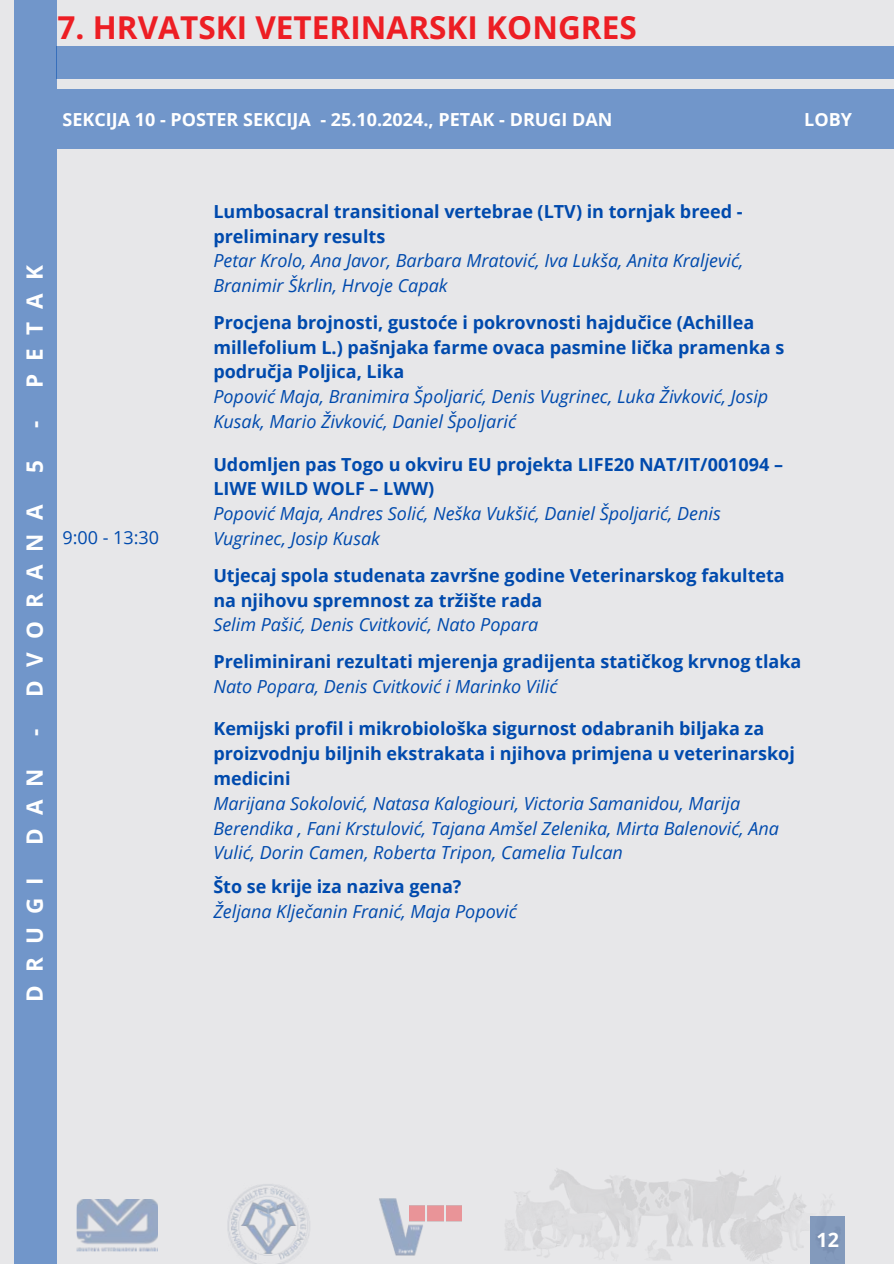
<style>
.page{position:relative;width:894px;height:1264px;background:#fff}
.page>*{position:absolute;margin:0;border:0;box-sizing:border-box;transform-origin:0 0}
.t1{font:700 31.5px "Open Sans";color:#ed1e24}
.t2{font:700 22.5px "Open Sans";letter-spacing:.585em;color:#fff}
.t3{font:700 19.65px "Open Sans";color:#fff}
.t4{font:700 18px/24.8px "Open Sans";color:#004aad}
.t5{font:italic 18px/24.8px "Open Sans";color:#004aad}
.t6{font:700 18px "Open Sans";color:#fff}
.t7{font:18px "Open Sans";color:#004aad}
</style>
<div class="page">
<div style="left:0;top:0;width:893px;height:1263px;background:#e7e7e9"></div>
<div style="left:14px;top:0;width:42px;height:1263px;background:#7196ca"></div>
<img style="left:505px;top:1169px;width:327px;height:93px">
<img style="left:77px;top:1199px;width:81px;height:52px">
<img style="left:227px;top:1184px;width:83px;height:79px">
<img style="left:231px;top:1187px;width:75px;height:72px">
<img style="left:278px;top:1239px;width:23px;height:20px">
<img style="left:379px;top:1198px;width:45px;height:56px">
<div style="left:57px;top:46px;width:836px;height:33px;background:#7196ca"></div>
<div style="left:57px;top:89px;width:836px;height:59px;background:#7196ca"></div>
<div style="left:810px;top:1215px;width:35px;height:48px;background:#839abc"></div>
<h1 class="t1" style="left:57px;top:5px;width:580px">7. HRVATSKI VETERINARSKI KONGRES</h1>
<p class="t6" style="left:62px;top:106px;width:551px">SEKCIJA 10 - POSTER SEKCIJA - 25.10.2024., PETAK - DRUGI DAN</p>
<p class="t6" style="left:804px;top:106px;width:49px">LOBY</p>
<p class="t2" style="left:19px;top:427px;width:164px;rotate:-90deg">- PETAK</p>
<p class="t2" style="left:19px;top:472px;width:14px;rotate:-90deg">5</p>
<p class="t2" style="left:19px;top:736px;width:233px;rotate:-90deg">- DVORANA</p>
<p class="t2" style="left:19px;top:845px;width:78px;rotate:-90deg">DAN</p>
<p class="t2" style="left:19px;top:1002px;width:126px;rotate:-90deg">DRUGI</p>
<p class="t7" style="left:62px;top:525px;width:98px">9:00 - 13:30</p>
<p class="t4" style="left:213px;top:198px;width:530px">Lumbosacral transitional vertebrae (LTV) in tornjak breed - preliminary results</p>
<p class="t5" style="left:213px;top:248px;width:531px">Petar Krolo, Ana Javor, Barbara Mratović, Iva Lukša, Anita Kraljević,<br>Branimir Škrlin, Hrvoje Capak</p>
<p class="t4" style="left:213px;top:309px;width:572px">Procjena brojnosti, gustoće i pokrovnosti hajdučice (Achillea millefolium L.) pašnjaka farme ovaca pasmine lička pramenka s područja Poljica, Lika</p>
<p class="t5" style="left:213px;top:384px;width:556px">Popović Maja, Branimira Špoljarić, Denis Vugrinec, Luka Živković, Josip<br>Kusak, Mario Živković, Daniel Špoljarić</p>
<p class="t4" style="left:213px;top:451px;width:571px">Udomljen pas Togo u okviru EU projekta LIFE20 NAT/IT/001094 –<br>LIWE WILD WOLF – LWW)</p>
<p class="t5" style="left:213px;top:500px;width:508px">Popović Maja, Andres Solić, Neška Vukšić, Daniel Špoljarić, Denis<br>Vugrinec, Josip Kusak</p>
<p class="t4" style="left:213px;top:562px;width:573px">Utjecaj spola studenata završne godine Veterinarskog fakulteta na njihovu spremnost za tržište rada</p>
<p class="t5" style="left:213px;top:612px;width:326px">Selim Pašić, Denis Cvitković, Nato Popara</p>
<p class="t4" style="left:213px;top:649px;width:589px">Preliminirani rezultati mjerenja gradijenta statičkog krvnog tlaka</p>
<p class="t5" style="left:213px;top:673px;width:345px">Nato Popara, Denis Cvitković i Marinko Vilić</p>
<p class="t4" style="left:213px;top:716px;width:582px">Kemijski profil i mikrobiološka sigurnost odabranih biljaka za proizvodnju biljnih ekstrakata i njihova primjena u veterinarskoj medicini</p>
<p class="t5" style="left:213px;top:790px;width:567px">Marijana Sokolović, Natasa Kalogiouri, Victoria Samanidou, Marija<br>Berendika , Fani Krstulović, Tajana Amšel Zelenika, Mirta Balenović, Ana<br>Vulić, Dorin Camen, Roberta Tripon, Camelia Tulcan</p>
<p class="t4" style="left:213px;top:874px;width:249px">Što se krije iza naziva gena?</p>
<p class="t5" style="left:213px;top:898px;width:305px">Željana Klječanin Franić, Maja Popović</p>
<p class="t3" style="left:816px;top:1225px;width:24px">12</p>
</div>
